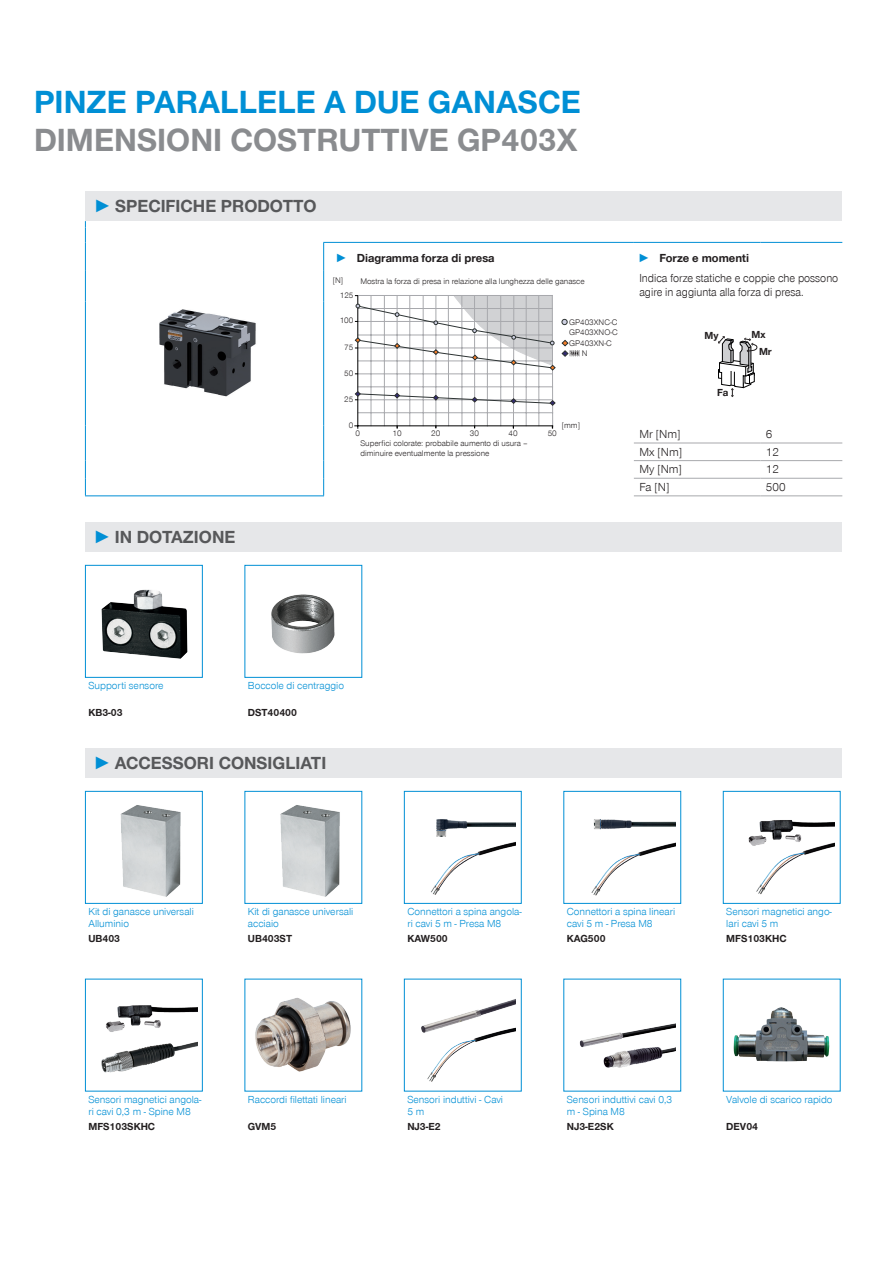
<style>
.page{position:relative;width:893px;height:1263px;background:#fff}
.page>*{position:absolute;margin:0;border:0;box-sizing:border-box;transform-origin:0 0}
.CB_AF_Headline_22_25{font:700 33px/37.5px "Zimmer Group Sans Global";color:#8a8c8f}
.t1{font:700 18px "Zimmer Group Sans Global";color:#57585a}
.CB_AF_Tabellentext_B{font:300 12px/13.5px "Zimmer Group Sans Global";color:#231f20;scale:.93 1}
.t2{font:700 12px "Zimmer Group Sans Global";color:#231f20}
.CB_AF_Tabellentext_B-2{font:300 12px "Zimmer Group Sans Global";color:#231f20}
.CB_AF_Text_7{font:300 10.5px/12px "Zimmer Group Sans Global";color:#008fd5}
.CB_AF_Text_7-2{font:700 10.5px "Zimmer Group Sans Global";color:#231f20}
.t3{font:700 10.5px/16.4px "Zimmer Group Sans";color:#231f20}
.t4{font:300 8.4px/10.1px "Zimmer Group Sans Global";color:#231f20}
.s1{color:#008fd5}
.s2{font-family:"Zimmer Group Sans";color:#008fd5}
</style>
<div class="page">
<div style="left:85px;top:191px;width:757px;height:30px;background:#e6e7e9"></div>
<hr style="left:85px;top:495px;width:239px;height:1px;background:#008fd5">
<hr style="left:323px;top:242px;width:311px;height:1px;background:#008fd5">
<hr style="left:634px;top:242px;width:126px;height:1px;background:#008fd5">
<hr style="left:760px;top:242px;width:82px;height:1px;background:#008fd5">
<hr style="left:634px;top:443px;width:126px;height:1px;background:#a8a9ad">
<hr style="left:760px;top:443px;width:82px;height:1px;background:#a8a9ad">
<hr style="left:634px;top:460px;width:126px;height:1px;background:#a8a9ad">
<hr style="left:760px;top:460px;width:82px;height:1px;background:#a8a9ad">
<hr style="left:634px;top:478px;width:126px;height:1px;background:#a8a9ad">
<hr style="left:760px;top:478px;width:82px;height:1px;background:#a8a9ad">
<svg style="left:323px;top:243px;width:1px;height:27px"></svg>
<hr style="left:85px;top:270px;width:1px;height:32px;background:#008fd5">
<hr style="left:323px;top:270px;width:1px;height:32px;background:#008fd5">
<hr style="left:85px;top:302px;width:1px;height:123px;background:#008fd5">
<hr style="left:323px;top:302px;width:1px;height:123px;background:#008fd5">
<svg style="left:85px;top:425px;width:1px;height:70px"></svg>
<svg style="left:323px;top:425px;width:1px;height:70px"></svg>
<svg style="left:85px;top:221px;width:1px;height:49px"></svg>
<hr style="left:634px;top:495px;width:126px;height:1px;background:#a8a9ad">
<hr style="left:760px;top:495px;width:82px;height:1px;background:#a8a9ad">
<img style="left:159px;top:309px;width:97px;height:88px">
<hr style="left:513px;top:296px;width:1px;height:130px;background:#a8a9ad">
<hr style="left:462px;top:296px;width:1px;height:130px;background:#a8a9ad">
<hr style="left:410px;top:296px;width:1px;height:130px;background:#a8a9ad">
<hr style="left:538px;top:296px;width:1px;height:130px;background:#a8a9ad">
<hr style="left:526px;top:296px;width:1px;height:130px;background:#a8a9ad">
<hr style="left:500px;top:296px;width:1px;height:130px;background:#a8a9ad">
<hr style="left:487px;top:296px;width:1px;height:130px;background:#a8a9ad">
<hr style="left:474px;top:295px;width:1px;height:131px;background:#a8a9ad">
<hr style="left:448px;top:296px;width:1px;height:130px;background:#a8a9ad">
<hr style="left:436px;top:296px;width:1px;height:130px;background:#a8a9ad">
<hr style="left:423px;top:296px;width:1px;height:130px;background:#a8a9ad">
<hr style="left:397px;top:296px;width:1px;height:130px;background:#a8a9ad">
<hr style="left:384px;top:296px;width:1px;height:130px;background:#a8a9ad">
<hr style="left:371px;top:296px;width:1px;height:130px;background:#a8a9ad">
<hr style="left:358px;top:374px;width:194px;height:1px;background:#a8a9ad">
<hr style="left:358px;top:387px;width:194px;height:1px;background:#a8a9ad">
<hr style="left:358px;top:412px;width:195px;height:1px;background:#a8a9ad">
<hr style="left:552px;top:295px;width:1px;height:131px;background:#a8a9ad">
<hr style="left:357px;top:296px;width:1px;height:132px;background:#000">
<hr style="left:355px;top:425px;width:198px;height:1px;background:#000">
<svg style="left:354px;top:390px;width:202px;height:17px"></svg>
<svg style="left:354px;top:295px;width:226px;height:79px"></svg>
<svg style="left:718px;top:336px;width:40px;height:61px"></svg>
<div style="left:85px;top:522px;width:757px;height:29px;background:#e6e7e9"></div>
<svg style="left:85px;top:565px;width:118px;height:113px"></svg>
<svg style="left:244px;top:565px;width:119px;height:113px"></svg>
<div style="left:85px;top:748px;width:757px;height:29px;background:#e6e7e9"></div>
<svg style="left:85px;top:791px;width:118px;height:113px"></svg>
<svg style="left:244px;top:791px;width:119px;height:113px"></svg>
<svg style="left:404px;top:791px;width:118px;height:113px"></svg>
<svg style="left:563px;top:791px;width:118px;height:113px"></svg>
<svg style="left:722px;top:791px;width:119px;height:113px"></svg>
<svg style="left:85px;top:978px;width:118px;height:114px"></svg>
<svg style="left:244px;top:978px;width:119px;height:114px"></svg>
<svg style="left:404px;top:978px;width:118px;height:114px"></svg>
<svg style="left:563px;top:978px;width:118px;height:114px"></svg>
<svg style="left:722px;top:978px;width:119px;height:114px"></svg>
<p class="CB_AF_Headline_22_25" style="left:34px;top:83px;width:548px"><span class="s1">PINZE PARALLELE A DUE GANASCE<br></span>DIMENSIONI COSTRUTTIVE GP403X</p>
<p class="t1" style="left:94px;top:195px;width:224px"><span class="s2">►</span> SPECIFICHE PRODOTTO</p>
<p class="t1" style="left:94px;top:526px;width:143px"><span class="s2">►</span> IN DOTAZIONE</p>
<p class="t2" style="left:336px;top:250px;width:160px"><span class="s1">►</span> Diagramma forza di presa</p>
<p class="t2" style="left:638px;top:250px;width:112px"><span class="s2">►</span> Forze e momenti</p>
<p class="t4" style="left:333px;top:275px;width:12px">[N]</p>
<p class="CB_AF_Tabellentext_B" style="left:639px;top:271px;width:215px">Indica forze statiche e coppie che possono agire in aggiunta alla forza di presa.</p>
<p class="t4" style="left:360px;top:276px;width:226px">Mostra la forza di presa in relazione alla lunghezza delle ganasce</p>
<p class="t4" style="left:340px;top:290px;width:15px">125</p>
<p class="t4" style="left:340px;top:315px;width:15px">100</p>
<p class="t4" style="left:344px;top:342px;width:11px">75</p>
<p class="t4" style="left:344px;top:368px;width:11px">50</p>
<p class="t4" style="left:344px;top:394px;width:11px">25</p>
<p class="t4" style="left:349px;top:420px;width:6px">0</p>
<p class="t4" style="left:356px;top:428px;width:6px">0</p>
<p class="t4" style="left:569px;top:317px;width:50px">GP403XNC-C</p>
<p class="t4" style="left:569px;top:327px;width:50px">GP403XNO-C</p>
<p class="t4" style="left:569px;top:338px;width:44px">GP403XN-C</p>
<p class="t4" style="left:582px;top:348px;width:7px">N</p>
<p class="t4" style="left:562px;top:420px;width:20px">[mm]</p>
<p class="t4" style="left:431px;top:428px;width:11px">20</p>
<p class="t4" style="left:470px;top:428px;width:11px">30</p>
<p class="t4" style="left:548px;top:428px;width:11px">50</p>
<p class="t4" style="left:392px;top:428px;width:11px">10</p>
<p class="t4" style="left:509px;top:428px;width:11px">40</p>
<p class="t4" style="left:360px;top:438px;width:169px">Superfici colorate: probabile aumento di usura – diminuire eventualmente la pressione</p>
<p class="t3" style="left:705px;top:327px;width:16px">My</p>
<p class="t3" style="left:759px;top:326px;width:14px;text-indent:-8px">Mx<br>Mr</p>
<p class="t3" style="left:717px;top:384px;width:13px">Fa</p>
<p class="CB_AF_Tabellentext_B-2" style="left:639px;top:427px;width:43px">Mr [Nm]</p>
<p class="CB_AF_Tabellentext_B-2" style="left:766px;top:427px;width:8px">6</p>
<p class="CB_AF_Tabellentext_B-2" style="left:639px;top:445px;width:44px">Mx [Nm]</p>
<p class="CB_AF_Tabellentext_B-2" style="left:766px;top:445px;width:15px">12</p>
<p class="CB_AF_Tabellentext_B-2" style="left:639px;top:462px;width:44px">My [Nm]</p>
<p class="CB_AF_Tabellentext_B-2" style="left:766px;top:462px;width:15px">12</p>
<p class="CB_AF_Tabellentext_B-2" style="left:639px;top:480px;width:32px">Fa [N]</p>
<p class="CB_AF_Tabellentext_B-2" style="left:766px;top:480px;width:21px">500</p>
<p class="CB_AF_Text_7" style="left:88px;top:679px;width:77px">Supporti sensore</p>
<p class="CB_AF_Text_7" style="left:248px;top:679px;width:98px">Boccole di centraggio</p>
<p class="CB_AF_Text_7-2" style="left:88px;top:706px;width:36px">KB3-03</p>
<p class="CB_AF_Text_7-2" style="left:248px;top:706px;width:51px">DST40400</p>
<p class="t1" style="left:94px;top:752px;width:234px"><span class="s2">►</span> ACCESSORI CONSIGLIATI</p>
<p class="CB_AF_Text_7" style="left:88px;top:905px;width:107px">Kit di ganasce universali<br>Alluminio</p>
<p class="CB_AF_Text_7" style="left:248px;top:905px;width:107px">Kit di ganasce universali acciaio</p>
<p class="CB_AF_Text_7" style="left:407px;top:905px;width:116px">Connettori a spina angola&shy;ri cavi 5 m - Presa M8</p>
<p class="CB_AF_Text_7" style="left:567px;top:905px;width:110px">Connettori a spina lineari cavi 5 m - Presa M8</p>
<p class="CB_AF_Text_7" style="left:726px;top:905px;width:107px">Sensori magnetici ango&shy;lari cavi 5 m</p>
<p class="CB_AF_Text_7-2" style="left:88px;top:932px;width:33px">UB403</p>
<p class="CB_AF_Text_7-2" style="left:248px;top:932px;width:46px">UB403ST</p>
<p class="CB_AF_Text_7-2" style="left:407px;top:932px;width:42px">KAW500</p>
<p class="CB_AF_Text_7-2" style="left:567px;top:932px;width:40px">KAG500</p>
<p class="CB_AF_Text_7-2" style="left:726px;top:932px;width:62px">MFS103KHC</p>
<p class="CB_AF_Text_7" style="left:88px;top:1093px;width:115px">Sensori magnetici angola&shy;ri cavi 0,3 m - Spine M8</p>
<p class="CB_AF_Text_7" style="left:248px;top:1093px;width:100px">Raccordi filettati lineari</p>
<p class="CB_AF_Text_7" style="left:407px;top:1093px;width:97px">Sensori induttivi - Cavi<br>5 m</p>
<p class="CB_AF_Text_7" style="left:567px;top:1093px;width:107px">Sensori induttivi cavi 0,3 m - Spina M8</p>
<p class="CB_AF_Text_7" style="left:726px;top:1093px;width:108px">Valvole di scarico rapido</p>
<p class="CB_AF_Text_7-2" style="left:88px;top:1120px;width:68px">MFS103SKHC</p>
<p class="CB_AF_Text_7-2" style="left:248px;top:1120px;width:30px">GVM5</p>
<p class="CB_AF_Text_7-2" style="left:407px;top:1120px;width:35px">NJ3-E2</p>
<p class="CB_AF_Text_7-2" style="left:567px;top:1120px;width:48px">NJ3-E2SK</p>
<p class="CB_AF_Text_7-2" style="left:726px;top:1120px;width:33px">DEV04</p>
</div>
